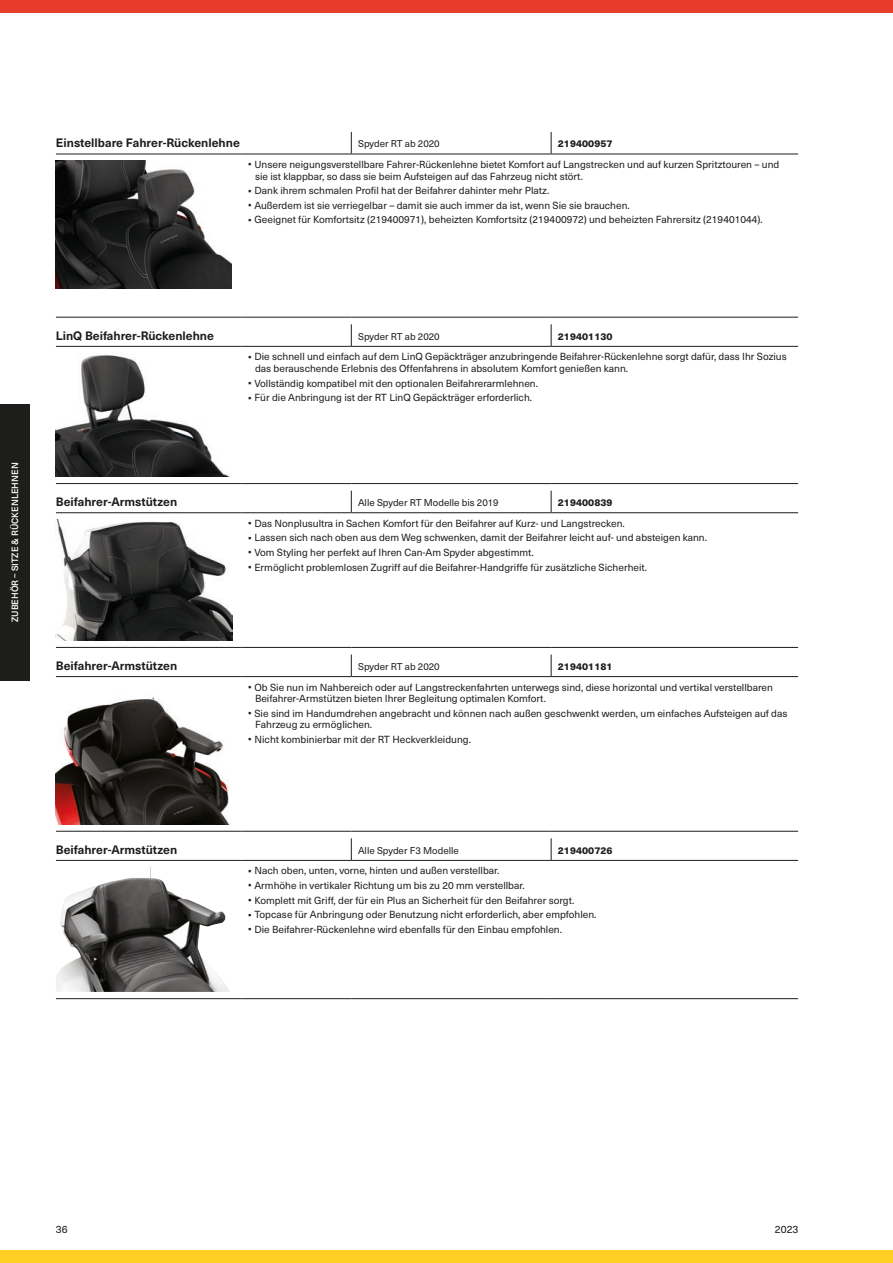
<style>
.page{position:relative;width:893px;height:1263px;background:#fff}
.page>*{position:absolute;margin:0;border:0;box-sizing:border-box;transform-origin:0 0}
.TAB-PROD01-NAME{font:700 12px "Neue Haas Unica W1 G";color:#1d1d1b}
.FOLIO-LEFT{font:10.5px "Neue Haas Unica W1 G";color:#1d1d1b}
.t1{font:10.2px/11.7px "Neue Haas Unica W1 G";color:#1d1d1b}
.TAB-PROD01-PLATFORM{font:9.75px "Neue Haas Unica W1 G";color:#1d1d1b}
.TAB-PROD01-SKU{font:800 9.75px "Neue Haas Unica W1 G";color:#1d1d1b}
.FOLIO-LEFT-2{font:500 9px "Neue Haas Unica W1 G";color:#fff}
.s1{font-weight:800;font-size:12.75px}
</style>
<div class="page">
<div style="left:0;top:404px;width:30px;height:276px;background:#1d1d1b"></div>
<svg style="left:351px;top:132px;width:1px;height:22px"></svg>
<hr style="left:351px;top:154px;width:200px;height:1px;background:#1d1d1b">
<hr style="left:551px;top:154px;width:247px;height:1px;background:#1d1d1b">
<hr style="left:56px;top:154px;width:186px;height:1px;background:#1d1d1b">
<hr style="left:242px;top:154px;width:109px;height:1px;background:#1d1d1b">
<hr style="left:56px;top:317px;width:186px;height:1px;background:#1d1d1b">
<svg style="left:551px;top:132px;width:1px;height:22px"></svg>
<hr style="left:242px;top:317px;width:109px;height:1px;background:#1d1d1b">
<hr style="left:351px;top:317px;width:200px;height:1px;background:#1d1d1b">
<hr style="left:551px;top:317px;width:247px;height:1px;background:#1d1d1b">
<img style="left:56px;top:161px;width:175px;height:128px">
<svg style="left:351px;top:491px;width:1px;height:21px"></svg>
<hr style="left:351px;top:512px;width:200px;height:1px;background:#1d1d1b">
<hr style="left:551px;top:512px;width:247px;height:1px;background:#1d1d1b">
<hr style="left:56px;top:512px;width:186px;height:1px;background:#1d1d1b">
<hr style="left:242px;top:512px;width:109px;height:1px;background:#1d1d1b">
<hr style="left:56px;top:647px;width:186px;height:1px;background:#1d1d1b">
<svg style="left:551px;top:491px;width:1px;height:21px"></svg>
<hr style="left:242px;top:647px;width:109px;height:1px;background:#1d1d1b">
<hr style="left:351px;top:647px;width:200px;height:1px;background:#1d1d1b">
<hr style="left:551px;top:647px;width:247px;height:1px;background:#1d1d1b">
<img style="left:56px;top:519px;width:176px;height:122px">
<svg style="left:351px;top:324px;width:1px;height:22px"></svg>
<hr style="left:351px;top:346px;width:200px;height:1px;background:#1d1d1b">
<hr style="left:551px;top:346px;width:247px;height:1px;background:#1d1d1b">
<hr style="left:56px;top:346px;width:186px;height:1px;background:#1d1d1b">
<hr style="left:242px;top:346px;width:109px;height:1px;background:#1d1d1b">
<hr style="left:56px;top:483px;width:186px;height:1px;background:#1d1d1b">
<svg style="left:551px;top:324px;width:1px;height:22px"></svg>
<hr style="left:242px;top:483px;width:109px;height:1px;background:#1d1d1b">
<hr style="left:351px;top:483px;width:200px;height:1px;background:#1d1d1b">
<hr style="left:551px;top:483px;width:247px;height:1px;background:#1d1d1b">
<img style="left:56px;top:355px;width:174px;height:122px">
<svg style="left:351px;top:654px;width:1px;height:22px"></svg>
<hr style="left:351px;top:676px;width:200px;height:1px;background:#1d1d1b">
<hr style="left:551px;top:676px;width:247px;height:1px;background:#1d1d1b">
<hr style="left:56px;top:676px;width:186px;height:1px;background:#1d1d1b">
<hr style="left:242px;top:676px;width:109px;height:1px;background:#1d1d1b">
<hr style="left:56px;top:831px;width:186px;height:1px;background:#1d1d1b">
<svg style="left:551px;top:654px;width:1px;height:22px"></svg>
<hr style="left:242px;top:831px;width:109px;height:1px;background:#1d1d1b">
<hr style="left:351px;top:831px;width:200px;height:1px;background:#1d1d1b">
<hr style="left:551px;top:831px;width:247px;height:1px;background:#1d1d1b">
<img style="left:56px;top:697px;width:173px;height:127px">
<svg style="left:351px;top:838px;width:1px;height:22px"></svg>
<hr style="left:351px;top:860px;width:200px;height:1px;background:#1d1d1b">
<hr style="left:551px;top:860px;width:247px;height:1px;background:#1d1d1b">
<hr style="left:56px;top:860px;width:186px;height:1px;background:#1d1d1b">
<hr style="left:242px;top:860px;width:109px;height:1px;background:#1d1d1b">
<svg style="left:551px;top:838px;width:1px;height:22px"></svg>
<hr style="left:56px;top:998px;width:186px;height:1px;background:#1d1d1b">
<hr style="left:242px;top:998px;width:109px;height:1px;background:#1d1d1b">
<hr style="left:351px;top:998px;width:200px;height:1px;background:#1d1d1b">
<hr style="left:551px;top:998px;width:247px;height:1px;background:#1d1d1b">
<img style="left:56px;top:867px;width:174px;height:125px">
<div style="left:0;top:1250px;width:893px;height:13px;background:#ffcf23"></div>
<div style="left:0;top:0;width:893px;height:13px;background:#e73c2c"></div>
<p class="TAB-PROD01-NAME" style="left:56px;top:134px;width:185px">Einstellbare Fahrer-Rückenlehne</p>
<p class="TAB-PROD01-PLATFORM" style="left:358px;top:137px;width:83px">Spyder RT ab 2020</p>
<p class="TAB-PROD01-SKU" style="left:558px;top:136px;width:56px">219400957</p>
<p class="t1" style="left:255px;top:158px;width:526px;text-indent:-7px"><span class="s1">·</span> Unsere neigungsverstellbare Fahrer-Rückenlehne bietet Komfort auf Langstrecken und auf kurzen Spritztouren – und sie ist klappbar, so dass sie beim Aufsteigen auf das Fahrzeug nicht stört.</p>
<p class="t1" style="left:248px;top:184px;width:302px"><span class="s1">·</span> Dank ihrem schmalen Profil hat der Beifahrer dahinter mehr Platz.</p>
<p class="t1" style="left:248px;top:199px;width:383px"><span class="s1">·</span> Außerdem ist sie verriegelbar – damit sie auch immer da ist, wenn Sie sie brauchen.</p>
<p class="t1" style="left:248px;top:213px;width:516px"><span class="s1">·</span> Geeignet für Komfortsitz (219400971), beheizten Komfortsitz (219400972) und beheizten Fahrersitz (219401044).</p>
<p class="FOLIO-LEFT-2" style="left:8px;top:622px;width:161px;rotate:-90deg">ZUBEHÖR – SITZE &amp; RÜCKENLEHNEN</p>
<p class="TAB-PROD01-NAME" style="left:56px;top:326px;width:160px">LinQ Beifahrer-Rückenlehne</p>
<p class="TAB-PROD01-PLATFORM" style="left:358px;top:329px;width:83px">Spyder RT ab 2020</p>
<p class="TAB-PROD01-SKU" style="left:558px;top:329px;width:56px">219401130</p>
<p class="t1" style="left:255px;top:350px;width:533px;text-indent:-7px"><span class="s1">·</span> Die schnell und einfach auf dem LinQ Gepäckträger anzubringende Beifahrer-Rückenlehne sorgt dafür, dass Ihr Sozius das berauschende Erlebnis des Offenfahrens in absolutem Komfort genießen kann.</p>
<p class="t1" style="left:248px;top:376px;width:291px"><span class="s1">·</span> Vollständig kompatibel mit den optionalen Beifahrerarmlehnen.</p>
<p class="t1" style="left:248px;top:391px;width:285px"><span class="s1">·</span> Für die Anbringung ist der RT LinQ Gepäckträger erforderlich.</p>
<p class="TAB-PROD01-NAME" style="left:56px;top:493px;width:123px">Beifahrer-Armstützen</p>
<p class="TAB-PROD01-PLATFORM" style="left:358px;top:495px;width:142px">Alle Spyder RT Modelle bis 2019</p>
<p class="TAB-PROD01-SKU" style="left:558px;top:495px;width:56px">219400839</p>
<p class="t1" style="left:248px;top:517px;width:378px"><span class="s1">·</span> Das Nonplusultra in Sachen Komfort für den Beifahrer auf Kurz- und Langstrecken.</p>
<p class="t1" style="left:248px;top:531px;width:460px"><span class="s1">·</span> Lassen sich nach oben aus dem Weg schwenken, damit der Beifahrer leicht auf- und absteigen kann.</p>
<p class="t1" style="left:248px;top:546px;width:287px"><span class="s1">·</span> Vom Styling her perfekt auf Ihren Can-Am Spyder abgestimmt.</p>
<p class="t1" style="left:248px;top:560px;width:400px"><span class="s1">·</span> Ermöglicht problemlosen Zugriff auf die Beifahrer-Handgriffe für zusätzliche Sicherheit.</p>
<p class="TAB-PROD01-NAME" style="left:56px;top:656px;width:123px">Beifahrer-Armstützen</p>
<p class="TAB-PROD01-PLATFORM" style="left:358px;top:659px;width:83px">Spyder RT ab 2020</p>
<p class="TAB-PROD01-SKU" style="left:558px;top:659px;width:56px">219401181</p>
<p class="t1" style="left:255px;top:680px;width:519px;text-indent:-7px"><span class="s1">·</span> Ob Sie nun im Nahbereich oder auf Langstreckenfahrten unterwegs sind, diese horizontal und vertikal verstellbaren<br>Beifahrer-Armstützen bieten Ihrer Begleitung optimalen Komfort.</p>
<p class="t1" style="left:255px;top:707px;width:534px;text-indent:-7px"><span class="s1">·</span> Sie sind im Handumdrehen angebracht und können nach außen geschwenkt werden, um einfaches Aufsteigen auf das<br>Fahrzeug zu ermöglichen.</p>
<p class="t1" style="left:248px;top:733px;width:224px"><span class="s1">·</span> Nicht kombinierbar mit der RT Heckverkleidung.</p>
<p class="TAB-PROD01-NAME" style="left:56px;top:840px;width:123px">Beifahrer-Armstützen</p>
<p class="TAB-PROD01-PLATFORM" style="left:358px;top:843px;width:102px">Alle Spyder F3 Modelle</p>
<p class="TAB-PROD01-SKU" style="left:558px;top:843px;width:56px">219400726</p>
<p class="t1" style="left:248px;top:864px;width:253px"><span class="s1">·</span> Nach oben, unten, vorne, hinten und außen verstellbar.</p>
<p class="t1" style="left:248px;top:879px;width:278px"><span class="s1">·</span> Armhöhe in vertikaler Richtung um bis zu 20 mm verstellbar.</p>
<p class="t1" style="left:248px;top:893px;width:328px"><span class="s1">·</span> Komplett mit Griff, der für ein Plus an Sicherheit für den Beifahrer sorgt.</p>
<p class="t1" style="left:248px;top:908px;width:350px"><span class="s1">·</span> Topcase für Anbringung oder Benutzung nicht erforderlich, aber empfohlen.</p>
<p class="t1" style="left:248px;top:923px;width:315px"><span class="s1">·</span> Die Beifahrer-Rückenlehne wird ebenfalls für den Einbau empfohlen.</p>
<p class="FOLIO-LEFT" style="left:56px;top:1221px;width:13px">36</p>
<p class="FOLIO-LEFT" style="left:775px;top:1221px;width:25px">2023</p>
</div>
